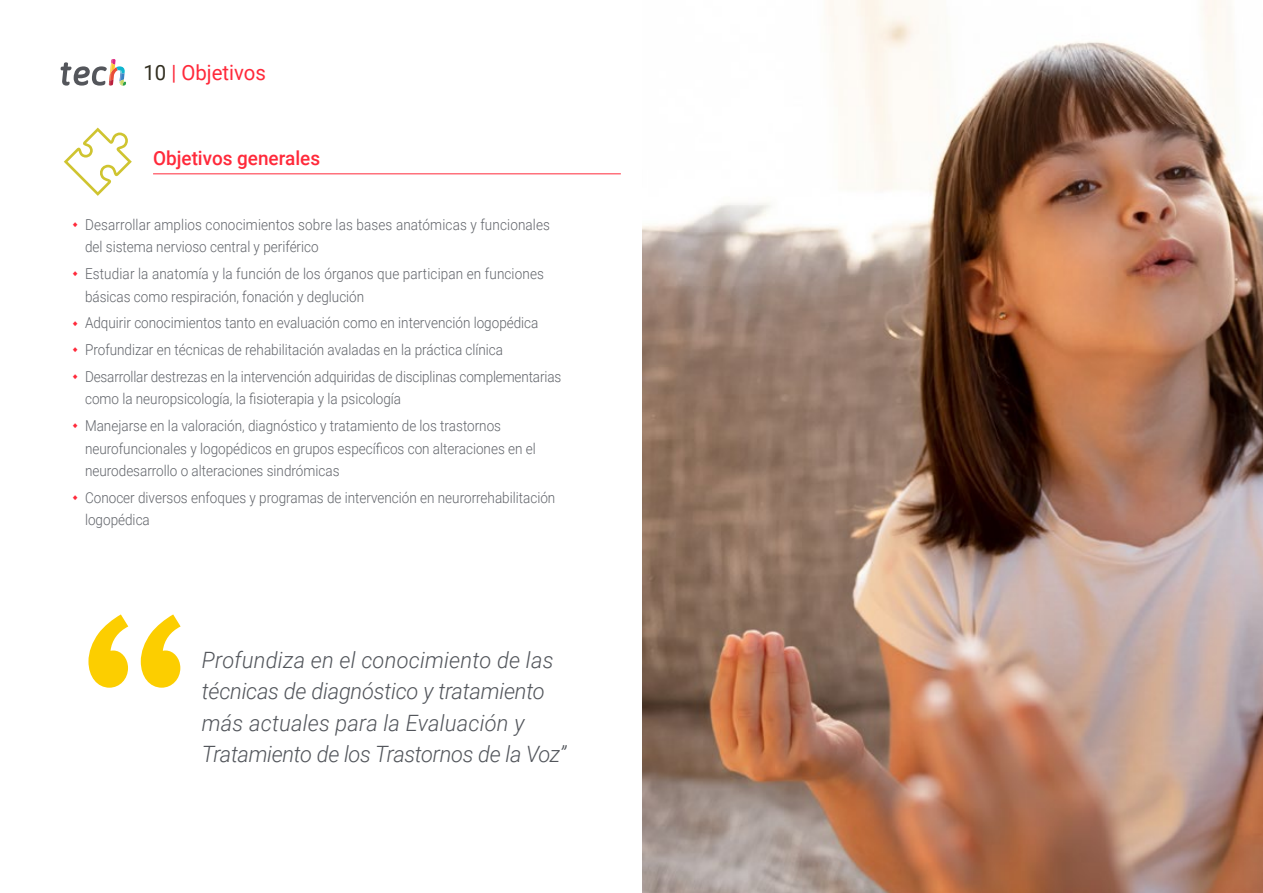
<style>
.page{position:relative;width:1263px;height:893px;background:#fff}
.page>*{position:absolute;margin:0;border:0;box-sizing:border-box;transform-origin:0 0}
.t1{font:italic 300 22.5px/31.5px "Roboto";letter-spacing:-.01em;color:#52555b}
.t2{font:21px "Roboto";color:#ff293a}
.t3{font:500 19.5px "Roboto";color:#ff293a}
.t4{font:300 15px/22.5px "Roboto";color:#61646a;scale:.9 1}
.s1{color:#312e20}
.s2{color:#fc2a3b}
</style>
<div class="page">
<svg style="left:88px;top:614px;width:93px;height:74px"></svg>
<img style="left:642px;top:0;width:621px;height:893px">
<svg style="left:61px;top:59px;width:65px;height:27px"></svg>
<hr style="left:153px;top:173px;width:468px;height:1px;background:#ff293a">
<svg style="left:64px;top:128px;width:68px;height:68px"></svg>
<h2 class="t2" style="left:144px;top:57px;width:124px"><span class="s1">10</span> <span class="s2">|</span> Objetivos</h2>
<h3 class="t3" style="left:153px;top:144px;width:169px">Objetivos generales</h3>
<p class="t4" style="left:85px;top:213px;width:518px">Desarrollar amplios conocimientos sobre las bases anatómicas y funcionales del sistema nervioso central y periférico</p>
<p class="t4" style="left:85px;top:262px;width:511px">Estudiar la anatomía y la función de los órganos que participan en funciones básicas como respiración, fonación y deglución</p>
<p class="t4" style="left:85px;top:309px;width:531px;line-height:26.7px">Adquirir conocimientos tanto en evaluación como en intervención logopédica<br>Profundizar en técnicas de rehabilitación avaladas en la práctica clínica<br>Desarrollar destrezas en la intervención adquiridas de disciplinas complementarias</p>
<p class="t4" style="left:85px;top:385px;width:464px;line-height:26.7px">como la neuropsicología, la fisioterapia y la psicología<br>Manejarse en la valoración, diagnóstico y tratamiento de los trastornos</p>
<p class="t4" style="left:85px;top:437px;width:502px">neurofuncionales y logopédicos en grupos específicos con alteraciones en el neurodesarrollo o alteraciones sindrómicas</p>
<p class="t4" style="left:85px;top:486px;width:524px">Conocer diversos enfoques y programas de intervención en neurorrehabilitación logopédica</p>
<h1 class="t1" style="left:202px;top:643px;width:366px">Profundiza en el conocimiento de las técnicas de diagnóstico y tratamiento más actuales para la Evaluación y Tratamiento de los Trastornos de la Voz”</h1>
</div>
